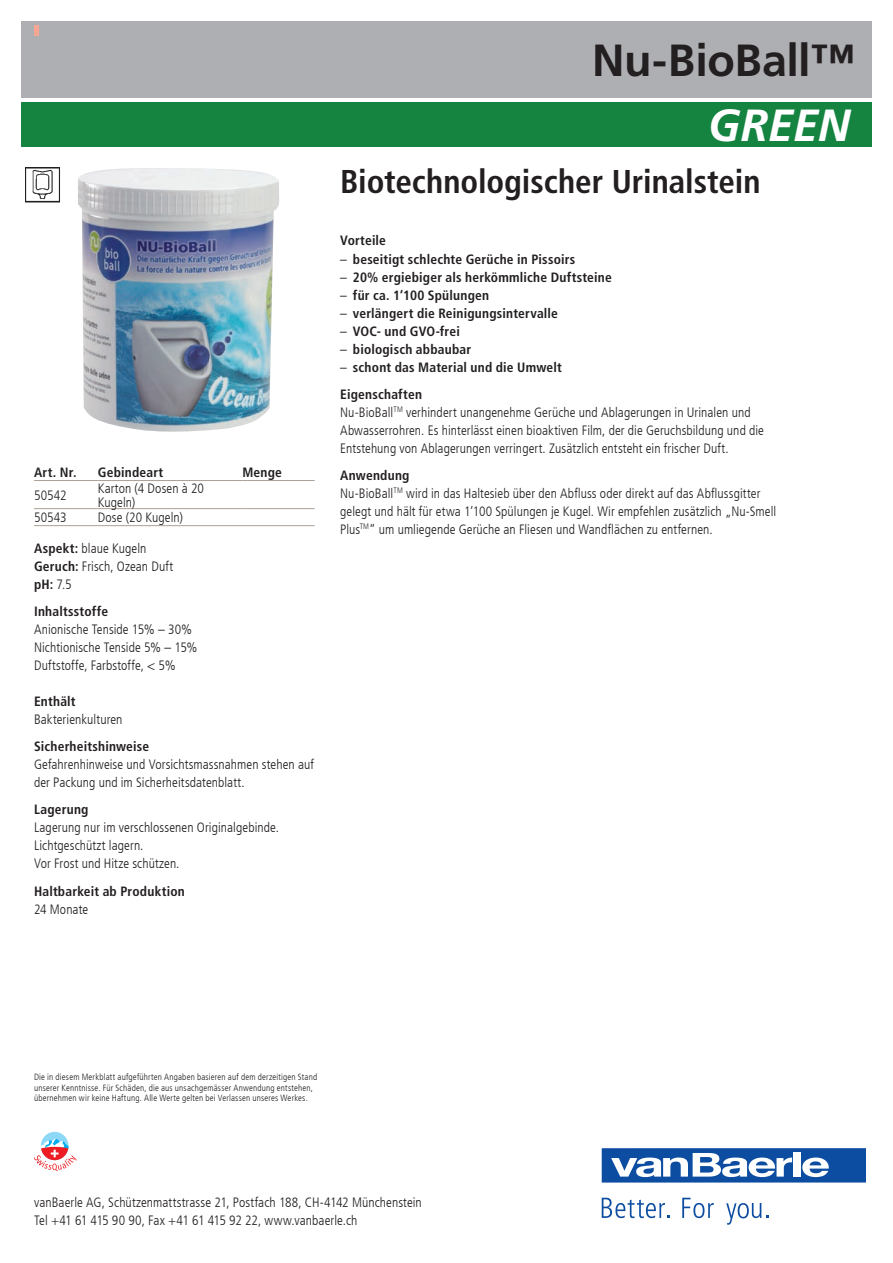
<style>
.page{position:relative;width:893px;height:1263px;background:#fff}
.page>*{position:absolute;margin:0;border:0;box-sizing:border-box;transform-origin:0 0}
.t1{font:700 45px "Frutiger LT Com";letter-spacing:-.005em;color:#231f20}
.t2{font:italic 700 45px "Frutiger LT Com";color:#fff}
.t3{font:700 condensed 33px "Frutiger LT Com";color:#231f20}
.t4{font:300 condensed 13.5px/18px "Frutiger LT Com";letter-spacing:.005em;color:#231f20}
.t5{font:700 condensed 13.5px/27.2px "Frutiger LT Com";letter-spacing:.015em;color:#231f20}
.t6{font:300 condensed 9px/10.5px "Frutiger LT Com";letter-spacing:.02em;color:#231f20}
.s1{font-weight:700}
.s2{font-weight:300}
</style>
<div class="page">
<div style="left:21px;top:21px;width:851px;height:77px;background:#aeafb3"></div>
<div style="left:34px;top:26px;width:5px;height:10px;background:#f7a693"></div>
<div style="left:602px;top:1148px;width:264px;height:34px;background:#0d4da1"></div>
<div style="left:794px;top:1152px;width:7px;height:24px;background:#fff"></div>
<svg style="left:802px;top:1157px;width:27px;height:20px"></svg>
<svg style="left:611px;top:1153px;width:181px;height:24px"></svg>
<svg style="left:602px;top:1198px;width:67px;height:20px"></svg>
<svg style="left:682px;top:1198px;width:32px;height:20px"></svg>
<svg style="left:726px;top:1203px;width:42px;height:22px"></svg>
<div style="left:21px;top:102px;width:851px;height:45px;background:#148440"></div>
<img style="left:78px;top:168px;width:201px;height:264px">
<img style="left:32px;top:170px;width:21px;height:30px">
<div style="left:25px;top:168px;width:35px;height:34px;border:1px solid #231f20"></div>
<hr style="left:34px;top:480px;width:64px;height:1px;background:#aba095">
<hr style="left:98px;top:480px;width:144px;height:1px;background:#aba095">
<hr style="left:242px;top:480px;width:73px;height:1px;background:#aba095">
<hr style="left:34px;top:508px;width:64px;height:1px;background:#aba095">
<hr style="left:98px;top:508px;width:144px;height:1px;background:#aba095">
<hr style="left:242px;top:508px;width:73px;height:1px;background:#aba095">
<hr style="left:34px;top:525px;width:64px;height:1px;background:#aba095">
<hr style="left:98px;top:525px;width:144px;height:1px;background:#aba095">
<hr style="left:242px;top:525px;width:73px;height:1px;background:#aba095">
<div style="left:41px;top:1132px;width:28px;height:28px;background:#8dd7f7;border-radius:50%"></div>
<svg style="left:34px;top:1138px;width:43px;height:33px"></svg>
<h1 class="t1" style="left:592px;top:34px;width:264px">Nu-BioBall™</h1>
<p class="t5" style="left:34px;top:459px;width:44px">Art. Nr.</p>
<p class="t5" style="left:98px;top:459px;width:67px">Gebindeart</p>
<p class="t5" style="left:242px;top:459px;width:41px">Menge</p>
<p class="t4" style="left:34px;top:486px;width:34px">50542</p>
<p class="t4" style="left:98px;top:482px;width:108px;line-height:13.5px">Karton (4 Dosen à 20<br>Kugeln)</p>
<p class="t4" style="left:34px;top:509px;width:34px">50543</p>
<p class="t4" style="left:98px;top:509px;width:87px">Dose (20 Kugeln)</p>
<p class="t4" style="left:34px;top:539px;width:141px"><span class="s1">Aspekt:</span> blaue Kugeln<br><span class="s1">Geruch:</span> Frisch, Ozean Duft <span class="s1">pH:</span> 7.5</p>
<p class="t5" style="left:34px;top:598px;width:76px">Inhaltsstoffe</p>
<p class="t4" style="left:34px;top:621px;width:165px">Anionische Tenside 15% – 30%<br>Nichtionische Tenside 5% – 15%<br>Duftstoffe, Farbstoffe, &lt; 5%</p>
<p class="t5" style="left:34px;top:688px;width:43px">Enthält</p>
<p class="t4" style="left:34px;top:711px;width:90px">Bakterienkulturen</p>
<p class="t5" style="left:34px;top:733px;width:117px">Sicherheitshinweise</p>
<p class="t4" style="left:34px;top:756px;width:282px">Gefahrenhinweise und Vorsichtsmassnahmen stehen auf der Packung und im Sicherheitsdatenblatt.</p>
<p class="t5" style="left:34px;top:796px;width:56px">Lagerung</p>
<p class="t4" style="left:34px;top:819px;width:247px">Lagerung nur im verschlossenen Originalgebinde.<br>Lichtgeschützt lagern.<br>Vor Frost und Hitze schützen.</p>
<p class="t5" style="left:34px;top:877px;width:152px">Haltbarkeit ab Produktion</p>
<p class="t4" style="left:34px;top:900px;width:56px">24 Monate</p>
<h1 class="t2" style="left:708px;top:99px;width:144px">GREEN</h1>
<h2 class="t3" style="left:340px;top:162px;width:422px">Biotechnologischer Urinalstein</h2>
<p class="t5" style="left:340px;top:227px;width:47px">Vorteile</p>
<p class="t5" style="left:340px;top:245px;width:237px"><span class="s2">–</span> beseitigt schlechte Gerüche in Pissoirs</p>
<p class="t5" style="left:340px;top:263px;width:273px"><span class="s2">–</span> 20% ergiebiger als herkömmliche Duftsteine</p>
<p class="t5" style="left:340px;top:281px;width:150px"><span class="s2">–</span> für ca. 1‘100 Spülungen</p>
<p class="t5" style="left:340px;top:299px;width:219px"><span class="s2">–</span> verlängert die Reinigungsintervalle</p>
<p class="t5" style="left:340px;top:317px;width:121px"><span class="s2">–</span> VOC- und GVO-frei</p>
<p class="t5" style="left:340px;top:335px;width:133px"><span class="s2">–</span> biologisch abbaubar</p>
<p class="t5" style="left:340px;top:353px;width:223px"><span class="s2">–</span> schont das Material und die Umwelt<br>Eigenschaften</p>
<p class="t4" style="left:340px;top:403px;width:425px">Nu-BioBall<sup>TM</sup> verhindert unangenehme Gerüche und Ablagerungen in Urinalen und<br>Abwasserrohren. Es hinterlässt einen bioaktiven Film, der die Geruchsbildung und die<br>Entstehung von Ablagerungen verringert. Zusätzlich entsteht ein frischer Duft.</p>
<p class="t4" style="left:340px;top:466px;width:437px"><span class="s1">Anwendung<br></span>Nu-BioBall<sup>TM</sup> wird in das Haltesieb über den Abfluss oder direkt auf das Abflussgitter gelegt und hält für etwa 1‘100 Spülungen je Kugel. Wir empfehlen zusätzlich „Nu-Smell Plus<sup>TM</sup>“ um umliegende Gerüche an Fliesen und Wandflächen zu entfernen.</p>
<p class="t6" style="left:34px;top:1072px;width:285px">Die in diesem Merkblatt aufgeführten Angaben basieren auf dem derzeitigen Stand unserer Kenntnisse. Für Schäden, die aus unsachgemässer Anwendung entstehen, übernehmen wir keine Haftung. Alle Werte gelten bei Verlassen unseres Werkes.</p>
<p class="t4" style="left:34px;top:1193px;width:389px">vanBaerle AG, Schützenmattstrasse 21, Postfach 188, CH-4142 Münchenstein<br>Tel +41 61 415 90 90, Fax +41 61 415 92 22, www.vanbaerle.ch</p>
</div>
